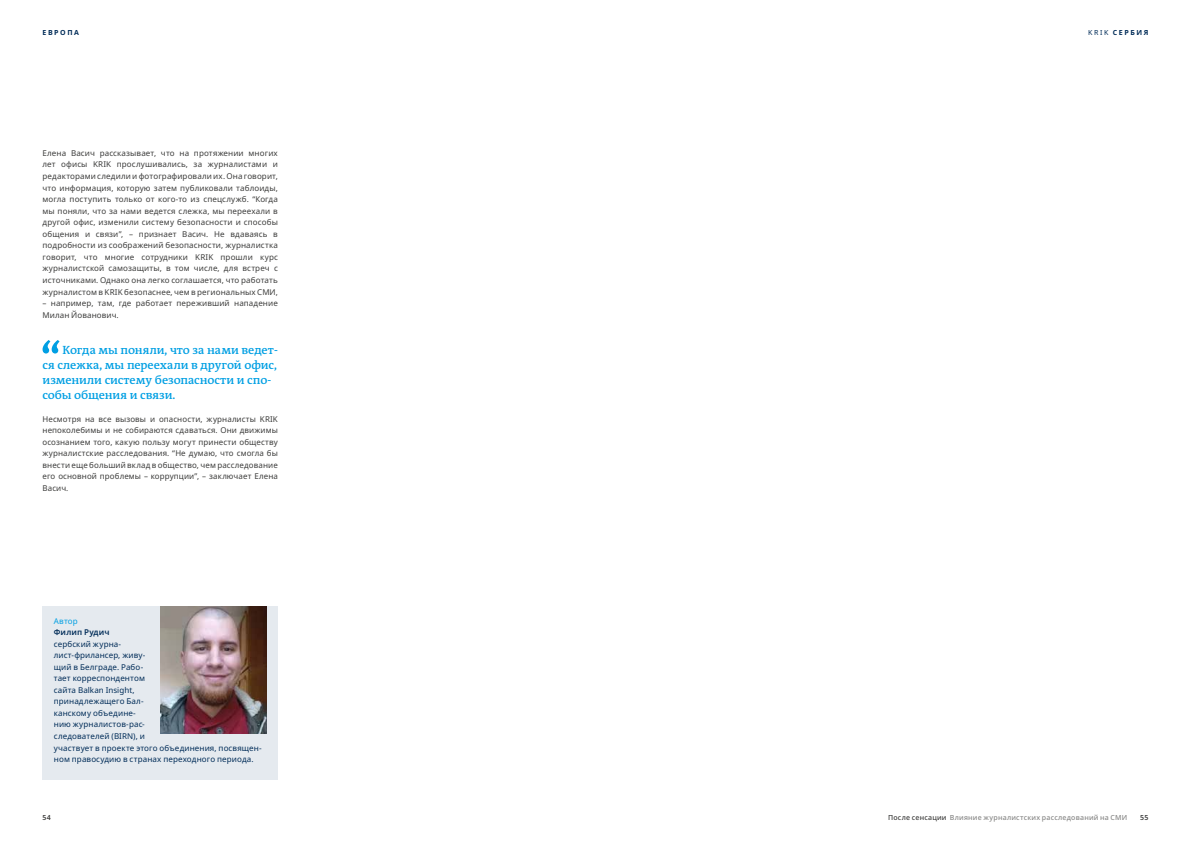
<style>
.page{position:relative;width:1191px;height:842px;background:#fff}
.page>*{position:absolute;margin:0;border:0;box-sizing:border-box;transform-origin:0 0}
.t1{font:600 12px/15px "DW The Antiqua B W6";letter-spacing:-.005em;color:#009fe3}
.t2{font:8px/11.6px "Noto Sans";letter-spacing:.01em;color:#3c3c3b;text-align:justify}
.t3{font:8px/11.6px "Noto Sans";letter-spacing:.01em;color:#002c58}
.t4{font:600 8px "Noto Sans";letter-spacing:.01em;color:#002c58}
.t5{font:8px "Noto Sans";letter-spacing:.02em;color:#009fe3}
.t6{font:500 7px "Noto Sans";letter-spacing:.03em;color:#878786}
.t7{font:700 7px "Noto Sans";letter-spacing:.225em;color:#002c58}
.t8{font:600 7px "Noto Sans";color:#3c3c3b}
.s1{font-weight:400}
.s2{color:#3c3c3b}
</style>
<div class="page">
<svg style="left:42px;top:340px;width:18px;height:13px"></svg>
<div style="left:43px;top:606px;width:235px;height:174px;background:#e5eaef"></div>
<img style="left:160px;top:606px;width:106px;height:127px">
<p class="t7" style="left:43px;top:27px;width:38px">ЕВРОПА</p>
<p class="t7" style="left:1088px;top:27px;width:62px"><span class="s1">KRIK</span> СЕРБИЯ</p>
<p class="t2" style="left:43px;top:147px;width:237px">Елена Васич рассказывает, что на протяжении многих лет офисы KRIK прослушивались, за журналистами и редакторами следили и фотографировали их. Она говорит, что информация, которую затем публиковали таблоиды, могла поступить только от кого-то из спецслужб. “Когда мы поняли, что за нами ведется слежка, мы переехали в другой офис, изменили систему безопасности и способы общения и связи”, – признает Васич. Не вдаваясь в подробности из соображений безопасности, журналистка говорит, что многие сотрудники KRIK прошли курс журналистской самозащиты, в том числе, для встреч с источниками. Однако она легко соглашается, что работать журналистом в KRIK безопаснее, чем в региональных СМИ,</p>
<p class="t2" style="left:43px;top:298px;width:237px">– например, там, где работает переживший нападение<br>Милан Йованович.</p>
<h1 class="t1" style="left:43px;top:342px;width:237px;text-indent:20px">Когда мы поняли, что за нами ведет&shy;ся слежка, мы переехали в другой офис, изменили систему безопасности и спо&shy;собы общения и связи.</h1>
<p class="t2" style="left:43px;top:413px;width:237px">Несмотря на все вызовы и опасности, журналисты KRIK непоколебимы и не собираются сдаваться. Они движимы осознанием того, какую пользу могут принести обществу журналистские расследования. “Не думаю, что смогла бы внести еще больший вклад в общество, чем расследование его основной проблемы – коррупции”, – заключает Елена Васич.</p>
<p class="t5" style="left:54px;top:615px;width:25px">Автор</p>
<p class="t4" style="left:54px;top:626px;width:57px">Филип Рудич</p>
<p class="t3" style="left:54px;top:638px;width:209px">сербский журна-<br>лист-фрилансер, живу-<br>щий в Белграде. Рабо-<br>тает корреспондентом<br>сайта Balkan Insight,<br>принадлежащего Бал-<br>канскому объедине-<br>нию журналистов-рас-<br>следователей (BIRN), и<br>участвует в проекте этого объединения, посвящен&shy;ном правосудию в странах переходного периода.</p>
<p class="t8" style="left:43px;top:813px;width:10px">54</p>
<p class="t6" style="left:888px;top:813px;width:240px"><span class="s2">После сенсации</span> Влияние журналистских расследований на СМИ</p>
<p class="t8" style="left:1140px;top:813px;width:10px">55</p>
</div>
